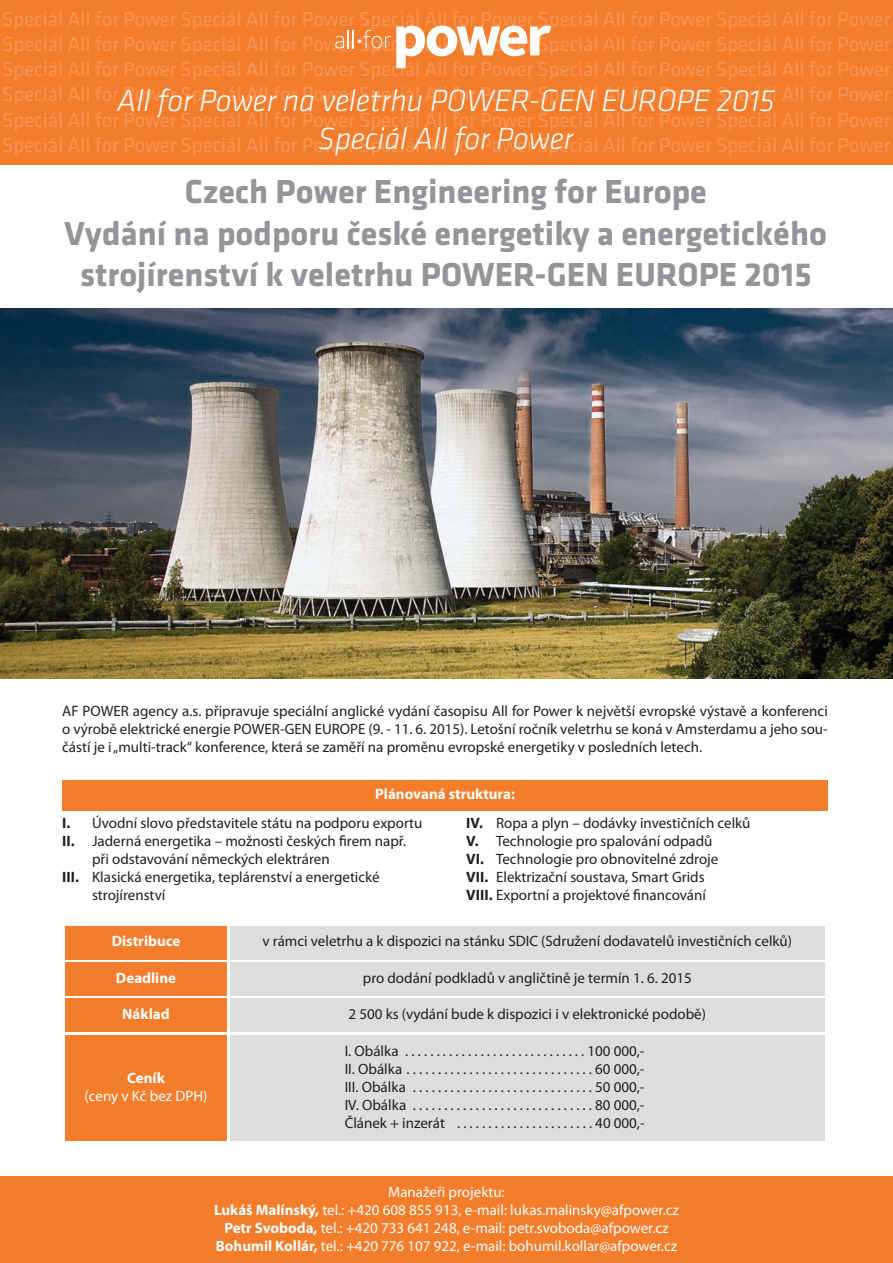
<style>
.page{position:relative;width:893px;height:1263px;background:#fff}
.page>*{position:absolute;margin:0;border:0;box-sizing:border-box;transform-origin:0 0}
.t1{font:700 34.5px/41.4px "Klavika";color:#939598;text-align:center}
.t2{font:italic 300 31.8px/38.1px "Klavika";letter-spacing:-.005em;color:#fff;text-align:center}
.t3{font:21px/25.2px "Klavika";letter-spacing:-.005em;color:#f79452;text-align:justify}
.t4{font:15px/18px "Myriad Pro";color:#231f20;text-align:justify}
.t5{font:15px/18px "Myriad Pro";color:#fff;text-align:center}
.t6{font:700 15px "Myriad Pro";color:#fff}
.s1{font-weight:700}
</style>
<div class="page">
<div style="left:0;top:0;width:893px;height:165px;background:#f47d2c"></div>
<div style="left:0;top:1176px;width:893px;height:87px;background:#f47d2c"></div>
<svg style="left:335px;top:26px;width:216px;height:42px"></svg>
<img style="left:0;top:309px;width:893px;height:369px">
<div style="left:62px;top:781px;width:766px;height:30px;background:#f47d2c"></div>
<div style="left:65px;top:926px;width:162px;height:33px;background:#f47d2c"></div>
<div style="left:230px;top:926px;width:595px;height:33px;background:#dcddde"></div>
<div style="left:65px;top:962px;width:162px;height:34px;background:#f47d2c"></div>
<div style="left:230px;top:962px;width:595px;height:34px;background:#dcddde"></div>
<div style="left:65px;top:999px;width:162px;height:33px;background:#f47d2c"></div>
<div style="left:230px;top:999px;width:595px;height:33px;background:#dcddde"></div>
<div style="left:65px;top:1035px;width:162px;height:105px;background:#f47d2c"></div>
<div style="left:230px;top:1035px;width:595px;height:105px;background:#dcddde"></div>
<p class="t3" style="left:2px;top:6px;width:890px">Speciál All for Power Speciál All for Power Speciál All for Power Speciál All for Power Speciál All for Power Speciál All for Power Speciál All for Power Speciál All for Power Speciál All for Power Speciál All for Power Speciál All for Power Speciál All for Power Speciál All for Power Speciál All for Power Speciál All for Power Speciál All for Power Speciál All for Power Speciál All for Power Speciál All for Power Speciál All for Power Speciál All for Power Speciál All for Power Speciál All for Power Speciál All for Power Speciál All for Power Speciál All for Power Speciál All for Power Speciál All for Power Speciál All for Power Speciál All for Power</p>
<h2 class="t2" style="left:117px;top:81px;width:659px">All for Power na veletrhu POWER-GEN EUROPE 2015<br>Speciál All for Power</h2>
<h1 class="t1" style="left:65px;top:174px;width:764px">Czech Power Engineering for Europe<br>Vydání na podporu české energetiky a energetického strojírenství k veletrhu POWER-GEN EUROPE 2015</h1>
<p class="t4" style="left:62px;top:703px;width:767px">AF POWER agency a.s. připravuje speciální anglické vydání časopisu All for Power k největší evropské výstavě a konferenci o výrobě elektrické energie POWER-GEN EUROPE (9. - 11. 6. 2015). Letošní ročník veletrhu se koná v Amsterdamu a jeho sou&shy;částí je i„multi-track“ konference, která se zaměří na proměnu evropské energetiky v posledních letech.</p>
<p class="t6" style="left:375px;top:785px;width:141px">Plánovaná struktura:</p>
<p class="t4" style="left:62px;top:815px;width:362px"><span class="s1">I.</span> Úvodní slovo představitele státu na podporu exportu</p>
<p class="t4" style="left:62px;top:833px;width:345px"><span class="s1">II.</span> Jaderná energetika – možnosti českých firem např.</p>
<p class="t4" style="left:92px;top:851px;width:239px">při odstavování německých elektráren</p>
<p class="t4" style="left:62px;top:869px;width:319px"><span class="s1">III.</span> Klasická energetika, teplárenství a energetické</p>
<p class="t4" style="left:92px;top:887px;width:75px">strojírenství</p>
<p class="t4" style="left:466px;top:815px;width:286px;text-align:left"><span class="s1">IV.</span> Ropa a plyn – dodávky investičních celků <span class="s1">V.</span> Technologie pro spalování odpadů<br><span class="s1">VI.</span> Technologie pro obnovitelné zdroje<br><span class="s1">VII.</span> Elektrizační soustava, Smart Grids<br><span class="s1">VIII.</span> Exportní a projektové financování</p>
<p class="t6" style="left:112px;top:932px;width:70px">Distribuce</p>
<p class="t4" style="left:262px;top:933px;width:531px">v rámci veletrhu a k dispozici na stánku SDIC (Sdružení dodavatelů investičních celků)</p>
<p class="t6" style="left:116px;top:969px;width:62px">Deadline</p>
<p class="t4" style="left:363px;top:970px;width:331px">pro dodání podkladů v angličtině je termín 1. 6. 2015</p>
<p class="t6" style="left:122px;top:1005px;width:49px">Náklad</p>
<p class="t4" style="left:349px;top:1006px;width:359px">2 500 ks (vydání bude k dispozici i v elektronické podobě)</p>
<p class="t6" style="left:127px;top:1069px;width:39px">Ceník</p>
<p class="t5" style="left:85px;top:1088px;width:124px">(ceny v Kč bez DPH)</p>
<p class="t4" style="left:345px;top:1043px;width:301px">I. Obálka . . . . . . . . . . . . . . . . . . . . . . . . . . . . . 100 000,- II. Obálka . . . . . . . . . . . . . . . . . . . . . . . . . . . . . . 60 000,- III. Obálka . . . . . . . . . . . . . . . . . . . . . . . . . . . . . 50 000,- IV. Obálka . . . . . . . . . . . . . . . . . . . . . . . . . . . . . 80 000,- Článek + inzerát . . . . . . . . . . . . . . . . . . . . . . 40 000,-</p>
<p class="t5" style="left:214px;top:1184px;width:466px">Manažeři projektu:<br><span class="s1">Lukáš Malínský,</span> tel.: +420 608 855 913, e-mail: lukas.malinsky@afpower.cz <span class="s1">Petr Svoboda,</span> tel.: +420 733 641 248, e-mail: petr.svoboda@afpower.cz <span class="s1">Bohumil Kollár,</span> tel.: +420 776 107 922, e-mail: bohumil.kollar@afpower.cz</p>
</div>
